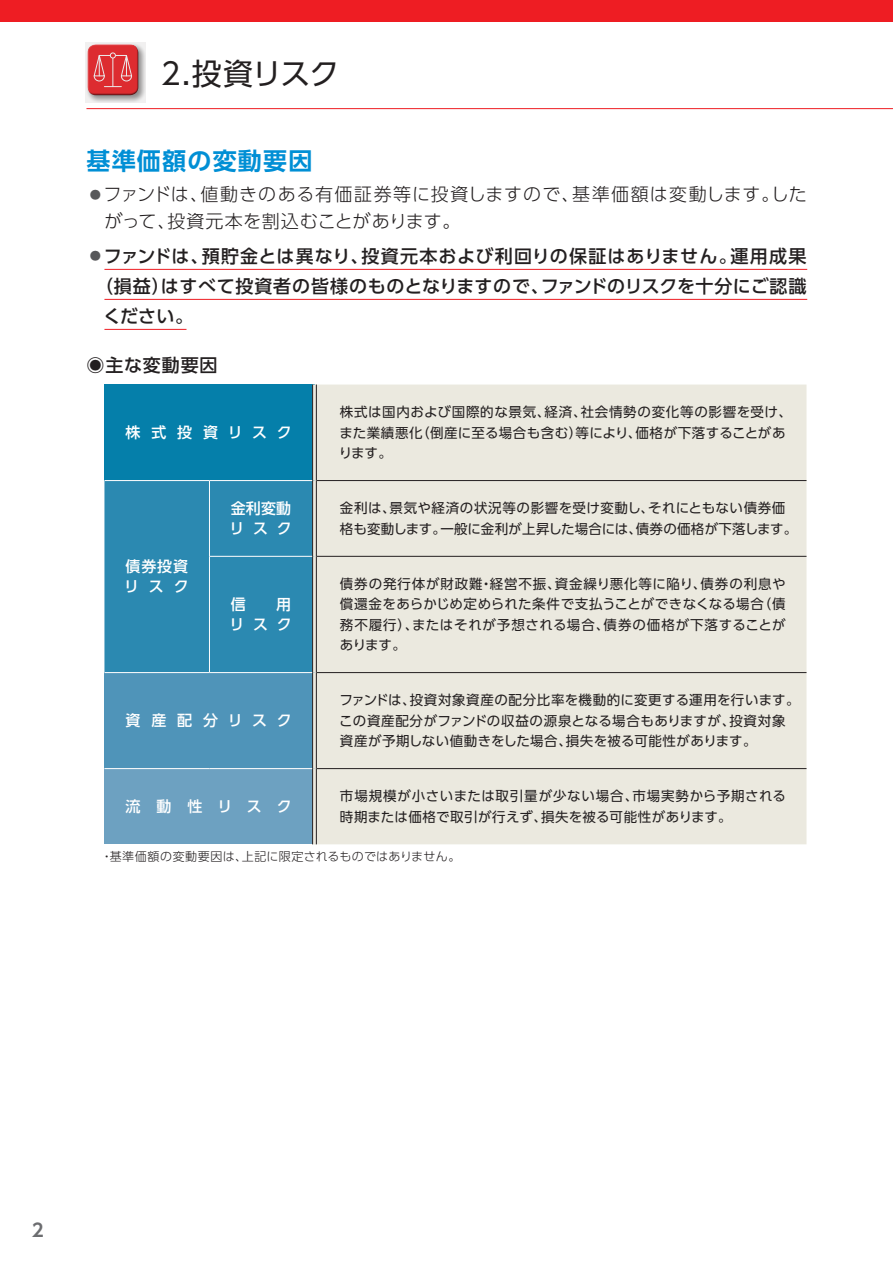
<style>
.page{position:relative;width:893px;height:1263px;background:#fff}
.page>*{position:absolute;margin:0;border:0;box-sizing:border-box;transform-origin:0 0}
.t1{font:30px "UD Shin Go Pro";letter-spacing:-.035em;color:#231f20}
.t2{font:700 24px "UD Shin Go Pro De";letter-spacing:.05em;color:#008fd5}
.t3{font:300 18px/27px "UD Shin Go Pro";letter-spacing:.05em;color:#231f20}
.t4{font:500 18px "UD Shin Go Pro";letter-spacing:.04em;color:#231f20}
.t5{font:500 18px "UD Shin Go Pro";letter-spacing:.06em;color:#231f20}
.t6{font:700 18px "UD Shin Go Pro De";color:#6c6d70}
.t7{font:500 15px/20.2px "UD Shin Go Pro";letter-spacing:.645em;color:#fff}
.t8{font:500 15px "UD Shin Go Pro";letter-spacing:.69em;color:#fff}
.t9{font:13.5px/20.2px "UD Shin Go Pro";letter-spacing:.035em;color:#231f20}
.t10{font:300 12px "UD Shin Go Pro";letter-spacing:.03em;color:#231f20}
.s1{font-size:11.25px;color:#57585a}
.s2{font-weight:300;font-size:11.25px;color:#57585a}
</style>
<div class="page">
<div style="left:0;top:0;width:893px;height:21px;background:#ee1d23"></div>
<svg style="left:86px;top:43px;width:60px;height:60px"></svg>
<svg style="left:86px;top:43px;width:51px;height:52px"></svg>
<svg style="left:88px;top:45px;width:53px;height:52px;background:#d4494c"></svg>
<hr style="left:104px;top:269px;width:703px;height:1px;background:#ee1d23">
<hr style="left:104px;top:299px;width:703px;height:1px;background:#ee1d23">
<hr style="left:104px;top:329px;width:82px;height:1px;background:#ee1d23">
<div style="left:104px;top:385px;width:210px;height:96px;background:#057faa"></div>
<div style="left:317px;top:385px;width:489px;height:459px;background:#ebe9df"></div>
<div style="left:104px;top:481px;width:208px;height:191px;background:#2b89b1"></div>
<div style="left:104px;top:673px;width:210px;height:96px;background:#4f94b9"></div>
<div style="left:104px;top:769px;width:210px;height:75px;background:#6da1c1"></div>
<svg style="left:313px;top:385px;width:3px;height:96px"></svg>
<svg style="left:313px;top:481px;width:3px;height:75px"></svg>
<svg style="left:313px;top:556px;width:3px;height:117px"></svg>
<svg style="left:313px;top:673px;width:3px;height:96px"></svg>
<svg style="left:313px;top:769px;width:3px;height:75px"></svg>
<hr style="left:317px;top:480px;width:489px;height:1px;background:#231f20">
<hr style="left:317px;top:556px;width:489px;height:1px;background:#231f20">
<hr style="left:317px;top:672px;width:489px;height:1px;background:#231f20">
<hr style="left:317px;top:768px;width:489px;height:1px;background:#231f20">
<hr style="left:104px;top:480px;width:105px;height:1px;background:#fff">
<hr style="left:209px;top:480px;width:103px;height:1px;background:#fff">
<hr style="left:210px;top:556px;width:102px;height:1px;background:#fff">
<hr style="left:104px;top:768px;width:105px;height:1px;background:#fff">
<hr style="left:209px;top:768px;width:103px;height:1px;background:#fff">
<hr style="left:312px;top:385px;width:1px;height:96px;background:#231f20">
<hr style="left:316px;top:385px;width:1px;height:96px;background:#231f20">
<hr style="left:312px;top:481px;width:1px;height:75px;background:#231f20">
<hr style="left:316px;top:481px;width:1px;height:75px;background:#231f20">
<hr style="left:312px;top:556px;width:1px;height:117px;background:#231f20">
<hr style="left:316px;top:556px;width:1px;height:117px;background:#231f20">
<hr style="left:312px;top:673px;width:1px;height:96px;background:#231f20">
<hr style="left:316px;top:673px;width:1px;height:96px;background:#231f20">
<hr style="left:312px;top:769px;width:1px;height:75px;background:#231f20">
<hr style="left:316px;top:769px;width:1px;height:75px;background:#231f20">
<hr style="left:209px;top:481px;width:1px;height:75px;background:#fff">
<hr style="left:209px;top:556px;width:1px;height:116px;background:#fff">
<hr style="left:86px;top:108px;width:807px;height:1px;background:#ee1d23">
<h1 class="t1" style="left:161px;top:49px;width:180px">2.投資リスク</h1>
<h2 class="t2" style="left:86px;top:141px;width:227px">基準価額の変動要因</h2>
<h3 class="t3" style="left:104px;top:180px;width:704px;text-indent:-15px"><span class="s1">●</span> ファンドは、値動きのある有価証券等に投資しますので、基準価額は変動します。したがって、投資元本を割込むことがあります。</h3>
<h3 class="t5" style="left:90px;top:241px;width:718px"><span class="s2">●</span> ファンドは、預貯金とは異なり、投資元本および利回りの保証はありません。運用成果</h3>
<h3 class="t4" style="left:95px;top:271px;width:713px">（損益）はすべて投資者の皆様のものとなりますので、ファンドのリスクを十分にご認識</h3>
<h3 class="t4" style="left:103px;top:301px;width:92px">ください。</h3>
<h3 class="t4" style="left:86px;top:350px;width:133px">◉主な変動要因</h3>
<p class="t8" style="left:125px;top:420px;width:168px">株式投資リスク</p>
<p class="t9" style="left:339px;top:402px;width:455px">株式は国内および国際的な景気、経済、社会情勢の変化等の影響を受け、また業績悪化（倒産に至る場合も含む）等により、価格が下落することがあります。</p>
<p class="t7" style="left:124px;top:556px;width:66px">債券投資リスク</p>
<p class="t7" style="left:230px;top:498px;width:64px">金利変動リスク</p>
<p class="t9" style="left:340px;top:498px;width:459px">金利は、景気や経済の状況等の影響を受け変動し、それにともない債券価格も変動します。一般に金利が上昇した場合には、債券の価格が下落します。</p>
<p class="t7" style="left:231px;top:594px;width:16px">信</p>
<p class="t7" style="left:230px;top:594px;width:64px;text-align:right">用<br>リスク</p>
<p class="t9" style="left:340px;top:573px;width:447px;text-align:justify">債券の発行体が財政難・経営不振、資金繰り悪化等に陥り、債券の利息や償還金をあらかじめ定められた条件で支払うことができなくなる場合（債務不履行）、またはそれが予想される場合、債券の価格が下落することがあります。</p>
<p class="t8" style="left:125px;top:708px;width:168px">資産配分リスク</p>
<p class="t9" style="left:339px;top:690px;width:462px">ファンドは、投資対象資産の配分比率を機動的に変更する運用を行います。この資産配分がファンドの収益の源泉となる場合もありますが、投資対象資産が予期しない値動きをした場合、損失を被る可能性があります。</p>
<p class="t7" style="left:125px;top:796px;width:168px">流動性リスク</p>
<p class="t9" style="left:340px;top:786px;width:448px">市場規模が小さいまたは取引量が少ない場合、市場実勢から予期される時期または価格で取引が行えず、損失を被る可能性があります。</p>
<p class="t10" style="left:101px;top:847px;width:361px">・基準価額の変動要因は、上記に限定されるものではありません。</p>
<h3 class="t6" style="left:32px;top:1215px;width:13px">2</h3>
</div>
